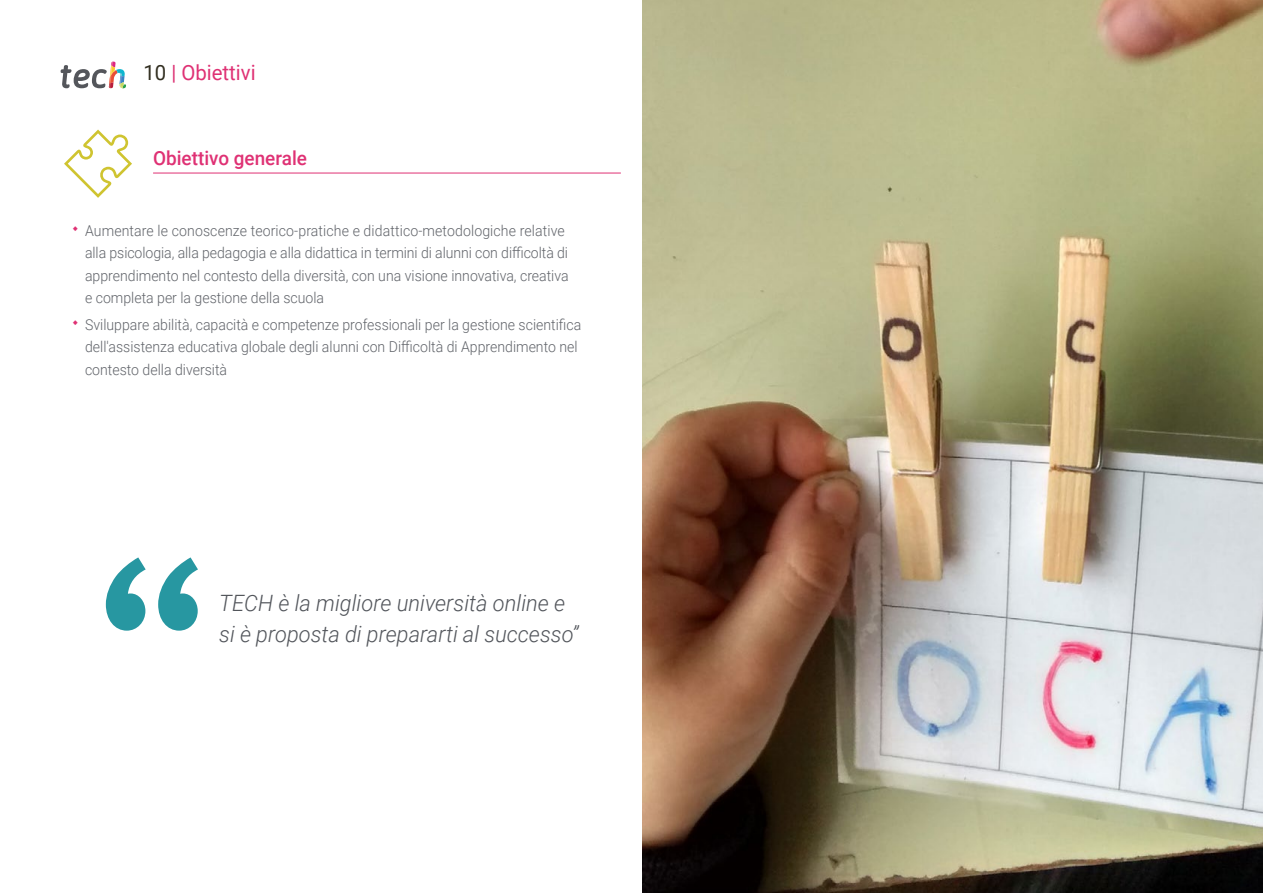
<style>
.page{position:relative;width:1263px;height:893px;background:#fff}
.page>*{position:absolute;margin:0;border:0;box-sizing:border-box;transform-origin:0 0}
.t1{font:italic 300 22.5px/31.5px "Roboto";color:#52555b}
.t2{font:21px "Roboto";color:#df3174}
.t3{font:500 19.5px "Roboto";color:#df3174}
.t4{font:300 15px/22.5px "Roboto";color:#61646a;scale:.94 1}
.s1{color:#312e20}
.s2{color:#dc3072}
</style>
<div class="page">
<hr style="left:153px;top:173px;width:468px;height:1px;background:#df3174">
<svg style="left:64px;top:130px;width:68px;height:68px"></svg>
<svg style="left:106px;top:557px;width:92px;height:74px"></svg>
<img style="left:642px;top:0;width:621px;height:893px">
<svg style="left:61px;top:62px;width:65px;height:27px"></svg>
<h2 class="t2" style="left:144px;top:57px;width:114px"><span class="s1">10</span> <span class="s2">|</span> Obiettivi</h2>
<h3 class="t3" style="left:153px;top:144px;width:155px">Obiettivo generale</h3>
<p class="t4" style="left:85px;top:219px;width:516px">Aumentare le conoscenze teorico-pratiche e didattico-metodologiche relative alla psicologia, alla pedagogia e alla didattica in termini di alunni con difficoltà di apprendimento nel contesto della diversità, con una visione innovativa, creativa e completa per la gestione della scuola</p>
<p class="t4" style="left:85px;top:313px;width:529px">Sviluppare abilità, capacità e competenze professionali per la gestione scientifica dell'assistenza educativa globale degli alunni con Difficoltà di Apprendimento nel contesto della diversità</p>
<h1 class="t1" style="left:219px;top:586px;width:361px">TECH è la migliore università online e si è proposta di prepararti al successo”</h1>
</div>
